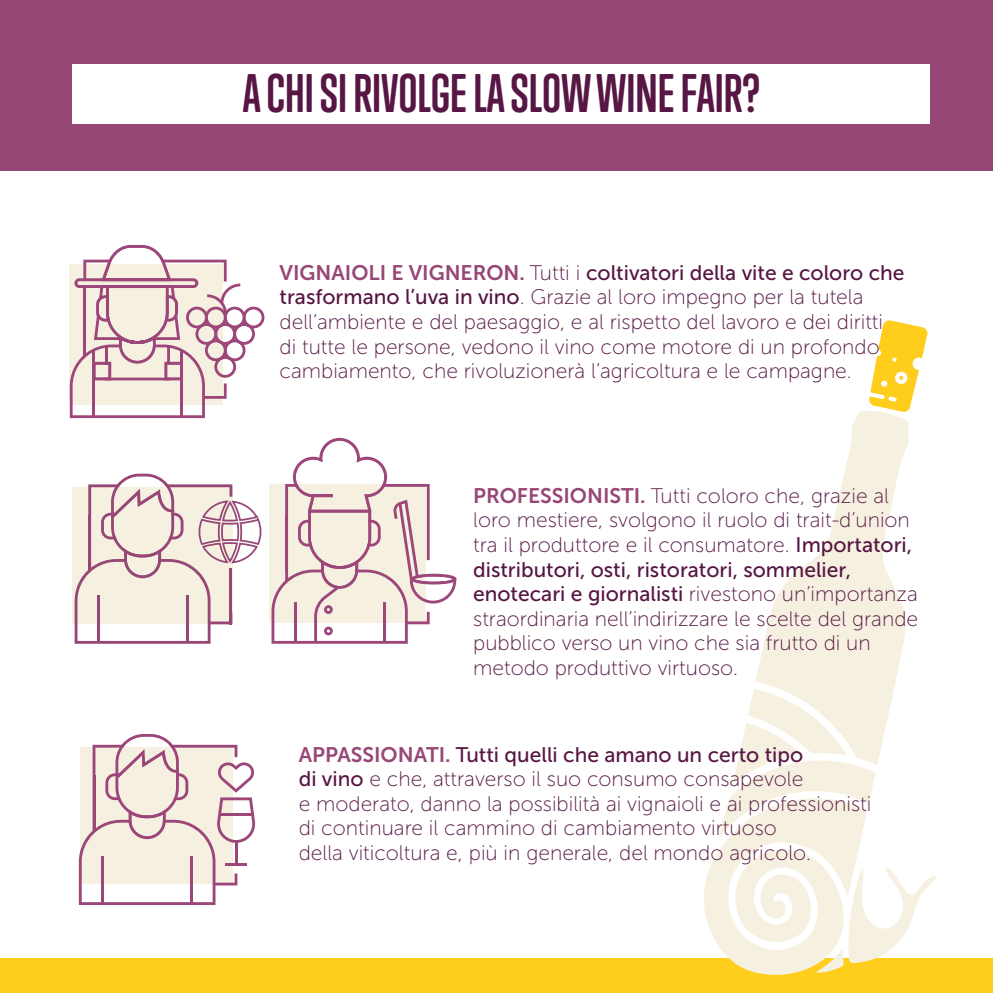
<style>
.page{position:relative;width:993px;height:993px;background:#fff}
.page>*{position:absolute;margin:0;border:0;box-sizing:border-box;transform-origin:0 0}
.t1{font:700 49.52px "Trump Soft Pro";color:#571643}
.t2{font:21px/24.5px "Museo Sans 100";color:#571643}
.t3{font:21px "Museo Sans 500";color:#571643}
.s1{font-family:"Museo Sans 700";color:#974776}
.s2{font-family:"Museo Sans 100"}
.s3{font-family:"Museo Sans 500"}
</style>
<div class="page">
<div style="left:0;top:0;width:992px;height:170px;background:#974776"></div>
<div style="left:72px;top:64px;width:857px;height:59px;background:#fff"></div>
<div style="left:0;top:958px;width:992px;height:34px;background:#ffcd1c"></div>
<svg style="left:869px;top:320px;width:58px;height:90px"></svg>
<svg style="left:756px;top:410px;width:153px;height:278px;fill:#f5f0e0"></svg>
<svg style="left:704px;top:688px;width:232px;height:287px"></svg>
<svg style="left:70px;top:245px;width:194px;height:173px"></svg>
<svg style="left:75px;top:473px;width:186px;height:170px"></svg>
<hr style="left:229px;top:567px;width:3px;height:57px;background:#974776">
<svg style="left:271px;top:437px;width:185px;height:206px"></svg>
<svg style="left:79px;top:734px;width:176px;height:170px"></svg>
<h1 class="t1" style="left:243px;top:63px;width:518px">A CHI SI RIVOLGE LA SLOW WINE FAIR?</h1>
<p class="t3" style="left:279px;top:261px;width:626px"><span class="s1">VIGNAIOLI E VIGNERON.</span> <span class="s2">Tutti i</span> coltivatori della vite e coloro che</p>
<p class="t2" style="left:279px;top:285px;width:605px"><span class="s3">trasformano l’uva in vino</span>. Grazie al loro impegno per la tutela dell’ambiente e del paesaggio, e al rispetto del lavoro e dei diritti di tutte le persone, vedono il vino come motore di un profondo cambiamento, che rivoluzionerà l’agricoltura e le campagne.</p>
<p class="t2" style="left:473px;top:483px;width:440px"><span class="s1">PROFESSIONISTI.</span> Tutti coloro che, grazie al loro mestiere, svolgono il ruolo di trait-d’union tra il produttore e il consumatore. <span class="s3">Importatori,</span></p>
<p class="t3" style="left:473px;top:557px;width:379px">distributori, osti, ristoratori, sommelier,</p>
<p class="t2" style="left:473px;top:581px;width:446px"><span class="s3">enotecari e giornalisti</span> rivestono un’importanza straordinaria nell’indirizzare le scelte del grande pubblico verso un vino che sia frutto di un metodo produttivo virtuoso.</p>
<p class="t3" style="left:298px;top:742px;width:506px"><span class="s1">APPASSIONATI.</span> Tutti quelli che amano un certo tipo</p>
<p class="t2" style="left:298px;top:766px;width:574px"><span class="s3">di vino</span> e che, attraverso il suo consumo consapevole<br>e moderato, danno la possibilità ai vignaioli e ai professionisti di continuare il cammino di cambiamento virtuoso<br>della viticoltura e, più in generale, del mondo agricolo.</p>
</div>
